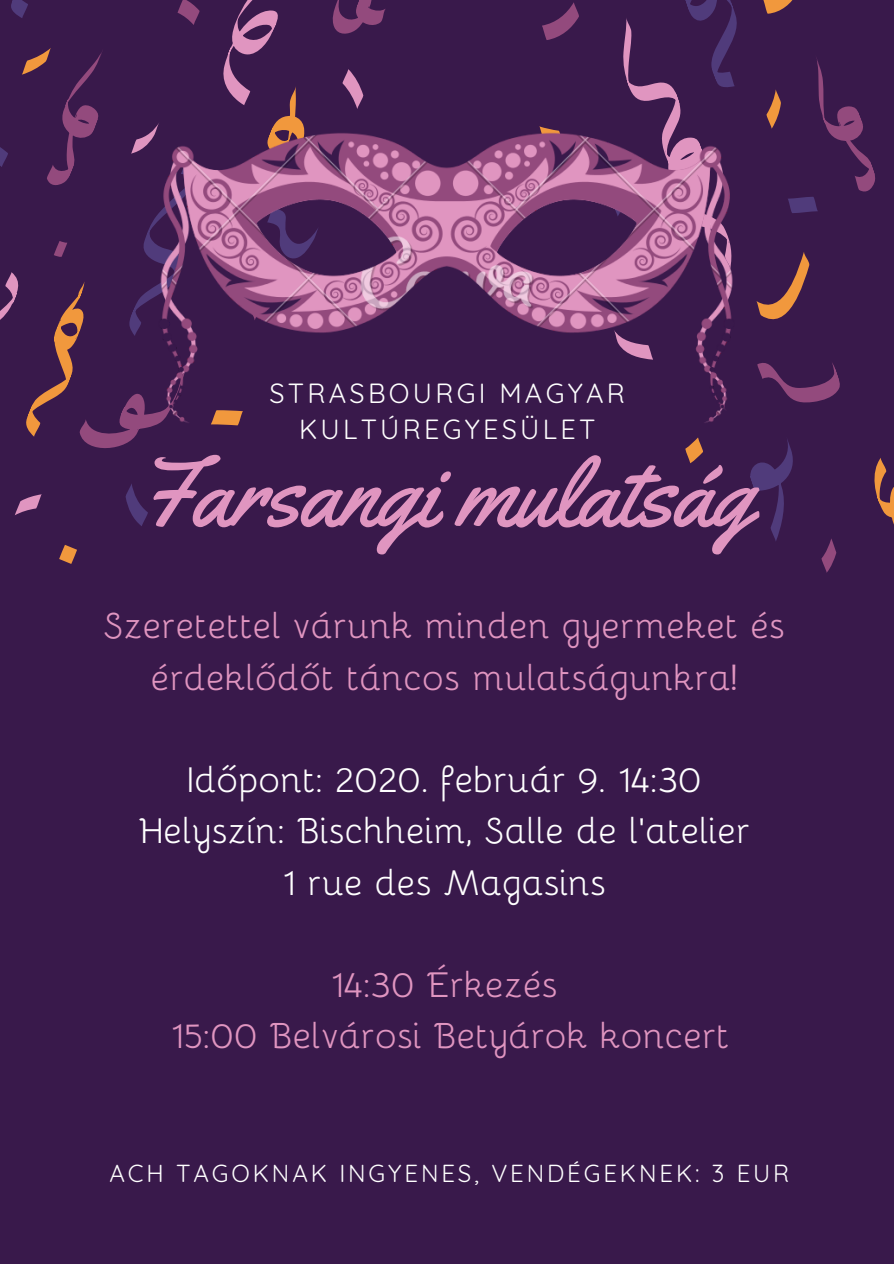
<style>
.page{position:relative;width:894px;height:1264px;background:#fff}
.page>*{position:absolute;margin:0;border:0;box-sizing:border-box;transform-origin:0 0}
.t1{font:96.15px "Yellowtail";color:#e095c0}
.t2{font:45px/51.3px "Bhavuka";color:#e095c0;text-align:center}
.t3{font:45px/51.3px "Bhavuka";color:#fff;text-align:center}
.t4{font:27px/35.5px "Quicksand";letter-spacing:.12em;color:#fff;text-align:center}
.t5{font:24px "Quicksand";letter-spacing:.12em;color:#fff}
</style>
<div class="page">
<div style="left:0;top:0;width:893px;height:1263px;background:#39194b"></div>
<svg style="left:792px;top:454px;width:45px;height:119px"></svg>
<svg style="left:874px;top:458px;width:19px;height:64px"></svg>
<svg style="left:792px;top:0;width:84px;height:403px"></svg>
<svg style="left:59px;top:545px;width:18px;height:19px"></svg>
<svg style="left:0;top:0;width:102px;height:515px"></svg>
<img style="left:102px;top:0;width:690px;height:541px">
<p class="t4" style="left:269px;top:375px;width:357px">STRASBOURGI MAGYAR<br>KULTÚREGYESÜLET</p>
<h1 class="t1" style="left:136px;top:432px;width:617px">Farsangi mulatság</h1>
<p class="t2" style="left:104px;top:600px;width:683px">Szeretettel várunk minden gyermeket és érdeklődőt táncos mulatságunkra!</p>
<p class="t3" style="left:139px;top:753px;width:613px">Időpont: 2020. február 9. 14:30<br>Helyszín: Bischheim, Salle de l'atelier<br>1 rue des Magasins</p>
<p class="t2" style="left:171px;top:958px;width:560px">14:30 Érkezés<br>15:00 Belvárosi Betyárok koncert</p>
<p class="t5" style="left:109px;top:1157px;width:681px">ACH TAGOKNAK INGYENES, VENDÉGEKNEK: 3 EUR</p>
</div>
